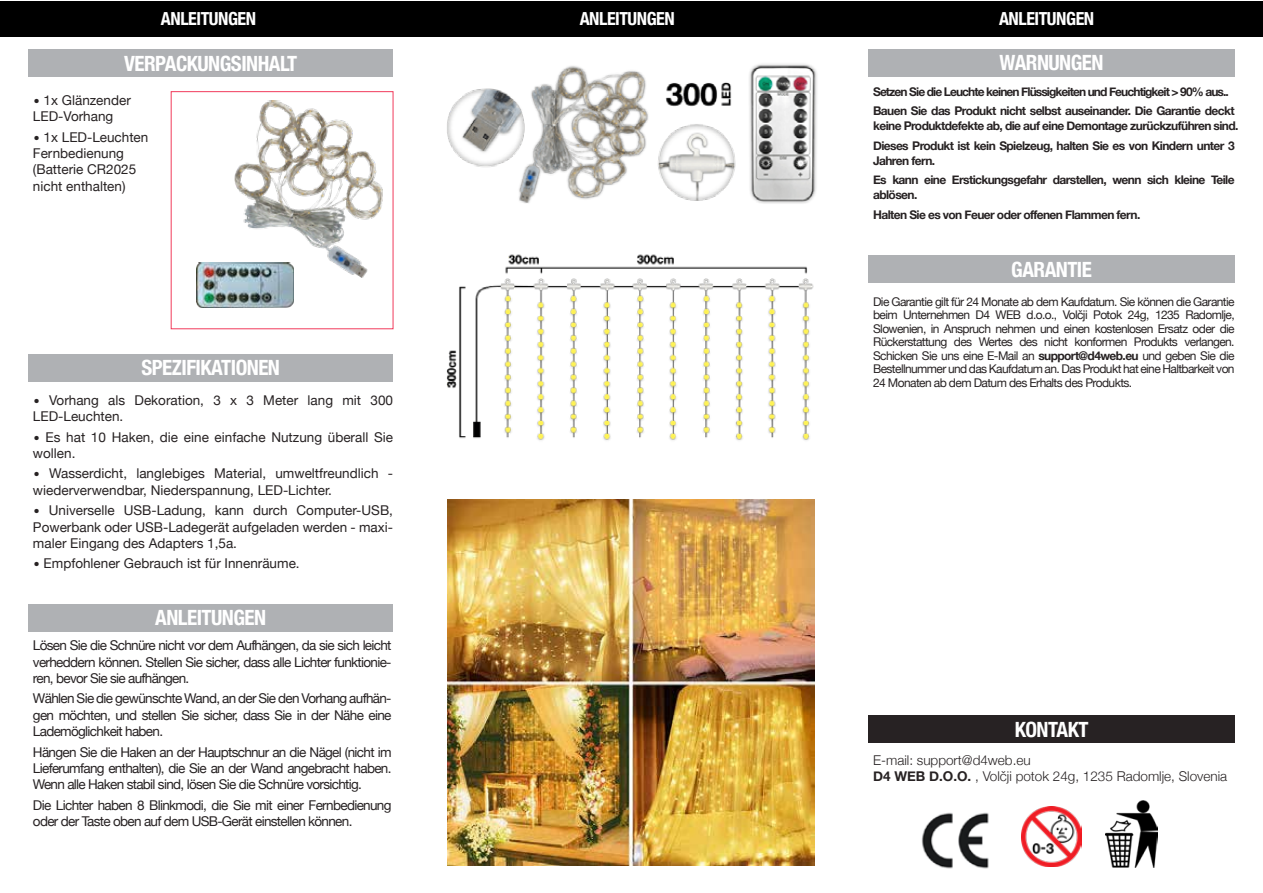
<style>
.page{position:relative;width:1263px;height:893px;background:#fff}
.page>*{position:absolute;margin:0;border:0;box-sizing:border-box;transform-origin:0 0}
.t1{font:700 condensed 21px "Helvetica Neue";letter-spacing:-.025em;color:#fff}
.t2{font:700 condensed 18px "Helvetica Neue";letter-spacing:-.025em;color:#fff}
.t3{font:13.5px/16.2px "Helvetica Neue";color:#272223}
.t4{font:13.5px/16.2px "Helvetica Neue";letter-spacing:-.05em;color:#272223}
.t5{font:300 13.5px/16.5px "Helvetica Neue";color:#272223}
.t6{font:12px/13.5px "Helvetica Neue";letter-spacing:-.05em;color:#272223;text-align:justify}
.t7{font:700 12px/19.5px "Helvetica Neue";letter-spacing:-.05em;color:#272223}
.t8{font:700 12px/19.5px "Helvetica Neue";letter-spacing:-.075em;color:#272223}
.s1{font-size:19.5px}
.s2{font-weight:700}
</style>
<div class="page">
<div style="left:171px;top:91px;width:222px;height:238px;border:1px solid #f13b5b"></div>
<div style="left:0;top:1px;width:1262px;height:36px;background:#000"></div>
<img style="left:1022px;top:807px;width:59px;height:59px">
<img style="left:234px;top:101px;width:148px;height:176px">
<img style="left:197px;top:263px;width:96px;height:45px">
<img style="left:446px;top:64px;width:371px;height:377px">
<img style="left:448px;top:499px;width:366px;height:367px">
<img style="left:921px;top:812px;width:68px;height:57px">
<div style="left:868px;top:716px;width:366px;height:27px;background:#272223"></div>
<img style="left:1105px;top:801px;width:52px;height:66px">
<div style="left:868px;top:256px;width:366px;height:27px;background:#afb1b4"></div>
<div style="left:28px;top:50px;width:365px;height:27px;background:#afb1b4"></div>
<div style="left:28px;top:354px;width:365px;height:27px;background:#afb1b4"></div>
<div style="left:28px;top:604px;width:365px;height:27px;background:#afb1b4"></div>
<div style="left:868px;top:49px;width:366px;height:27px;background:#afb1b4"></div>
<h2 class="t2" style="left:161px;top:4px;width:97px">ANLEITUNGEN</h2>
<h2 class="t2" style="left:580px;top:4px;width:97px">ANLEITUNGEN</h2>
<h2 class="t2" style="left:999px;top:4px;width:97px">ANLEITUNGEN</h2>
<h1 class="t1" style="left:124px;top:46px;width:175px">VERPACKUNGSINHALT</h1>
<p class="t3" style="left:33px;top:93px;width:99px"><span class="s1">•</span> 1x Glänzender<br>LED-Vorhang</p>
<p class="t3" style="left:33px;top:130px;width:117px"><span class="s1">•</span> 1x LED-Leuchten<br>Fernbedienung (Batterie CR2025 nicht enthalten)</p>
<h1 class="t1" style="left:142px;top:350px;width:140px">SPEZIFIKATIONEN</h1>
<p class="t3" style="left:33px;top:392px;width:362px"><span class="s1">•</span> Vorhang als Dekoration, 3 x 3 Meter lang mit 300<br>LED-Leuchten.</p>
<p class="t3" style="left:33px;top:429px;width:362px"><span class="s1">•</span> Es hat 10 Haken, die eine einfache Nutzung überall Sie wollen.</p>
<p class="t3" style="left:33px;top:466px;width:361px"><span class="s1">•</span> Wasserdicht, langlebiges Material, umweltfreundlich - wiederverwendbar, Niederspannung, LED-Lichter.</p>
<p class="t3" style="left:33px;top:503px;width:362px;text-align:justify"><span class="s1">•</span> Universelle USB-Ladung, kann durch Computer-USB, Powerbank oder USB-Ladegerät aufgeladen werden - maxi&shy;maler Eingang des Adapters 1,5a.</p>
<p class="t3" style="left:33px;top:556px;width:268px"><span class="s1">•</span> Empfohlener Gebrauch ist für Innenräume.</p>
<h1 class="t1" style="left:155px;top:600px;width:112px">ANLEITUNGEN</h1>
<p class="t3" style="left:33px;top:638px;width:360px;text-align:justify">Lösen Sie die Schnüre nicht vor dem Aufhängen, da sie sich leicht verheddern können. Stellen Sie sicher, dass alle Lichter funktionie&shy;ren, bevor Sie sie aufhängen.</p>
<p class="t3" style="left:33px;top:691px;width:360px;text-align:justify">Wählen Sie die gewünschte Wand, an der Sie den Vorhang aufhän&shy;gen möchten, und stellen Sie sicher, dass Sie in der Nähe eine Lademöglichkeit haben.</p>
<p class="t3" style="left:33px;top:744px;width:360px;text-align:justify">Hängen Sie die Haken an der Hauptschnur an die Nägel (nicht im Lieferumfang enthalten), die Sie an der Wand angebracht haben.<br>Wenn alle Haken stabil sind, lösen Sie die Schnüre vorsichtig.</p>
<p class="t4" style="left:33px;top:797px;width:360px">Die Lichter haben 8 Blinkmodi, die Sie mit einer Fernbedienung oder der Taste oben auf dem USB-Gerät einstellen können.</p>
<h1 class="t1" style="left:1000px;top:46px;width:105px">WARNUNGEN</h1>
<p class="t8" style="left:873px;top:82px;width:363px">Setzen Sie die Leuchte keinen Flüssigkeiten und Feuchtigkeit &gt; 90% aus..<br>Bauen Sie das Produkt nicht selbst auseinander. Die Garantie deckt</p>
<p class="t7" style="left:873px;top:117px;width:367px">keine Produktdefekte ab, die auf eine Demontage zurückzuführen sind.<br>Dieses Produkt ist kein Spielzeug, halten Sie es von Kindern unter 3</p>
<p class="t7" style="left:873px;top:151px;width:363px">Jahren fern.<br>Es kann eine Erstickungsgefahr darstellen, wenn sich kleine Teile</p>
<p class="t7" style="left:873px;top:186px;width:269px">ablösen.<br>Halten Sie es von Feuer oder offenen Flammen fern.</p>
<h1 class="t1" style="left:1011px;top:252px;width:82px">GARANTIE</h1>
<p class="t6" style="left:873px;top:295px;width:363px">Die Garantie gilt für 24 Monate ab dem Kaufdatum. Sie können die Garantie beim Unternehmen D4 WEB d.o.o., Volčji Potok 24g, 1235 Radomlje, Slowenien, in Anspruch nehmen und einen kostenlosen Ersatz oder die Rückerstattung des Wertes des nicht konformen Produkts verlangen.<br>Schicken Sie uns eine E-Mail an <span class="s2">support@d4web.eu</span> und geben Sie die Bestellnummer und das Kaufdatum an. Das Produkt hat eine Haltbarkeit von 24 Monaten ab dem Datum des Erhalts des Produkts.</p>
<h1 class="t1" style="left:1015px;top:712px;width:75px">KONTAKT</h1>
<p class="t5" style="left:873px;top:751px;width:356px">E-mail: support@d4web.eu<br><span class="s2">D4 WEB D.O.O.</span> , Volčji potok 24g, 1235 Radomlje, Slovenia</p>
</div>
